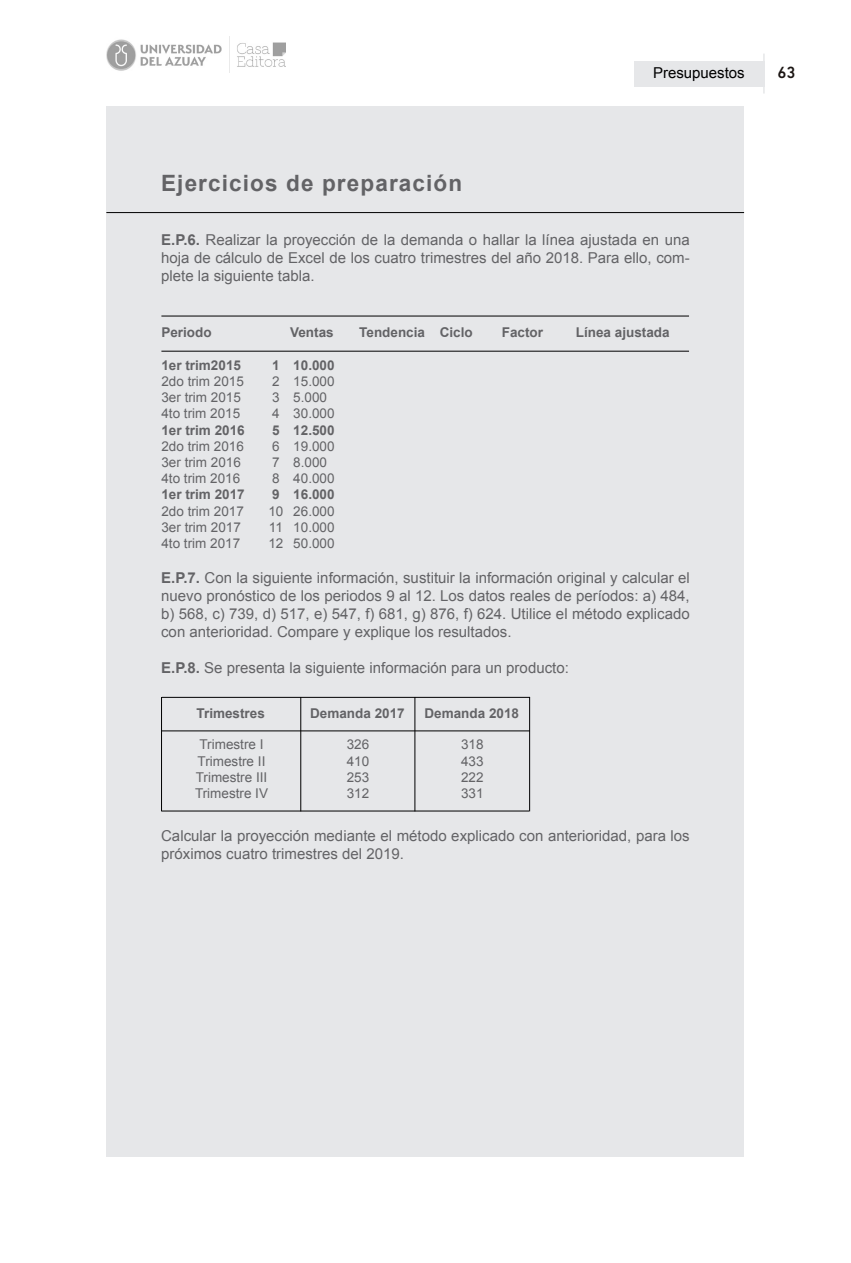
<style>
.page{position:relative;width:851px;height:1263px;background:#fff}
.page>*{position:absolute;margin:0;border:0;box-sizing:border-box;transform-origin:0 0}
.t1{font:700 22.5px "Arial";letter-spacing:.05em;color:#636366}
.t2{font:500 16.5px "DIN Next LT Pro";color:#1b1513}
.t3{font:15px/18px "Arial";color:#636366;text-align:justify}
.t4{font:15px "Arial";color:#000}
.t5{font:13.5px "Arial";color:#636366}
.t6{font:700 13.5px "Arial";color:#636366}
.s1{font-weight:700}
</style>
<div class="page">
<div style="left:634px;top:61px;width:130px;height:25px;background:#e6e7e9"></div>
<img style="left:106px;top:36px;width:179px;height:36px">
<hr style="left:763px;top:54px;width:1px;height:40px;background:#e6e7e9">
<div style="left:106px;top:106px;width:637px;height:1051px;background:#e6e7e9"></div>
<hr style="left:106px;top:212px;width:638px;height:1px;background:#000">
<hr style="left:161px;top:316px;width:528px;height:1px;background:#000">
<hr style="left:161px;top:351px;width:528px;height:1px;background:#000">
<hr style="left:162px;top:697px;width:368px;height:1px;background:#000">
<hr style="left:162px;top:730px;width:368px;height:1px;background:#000">
<hr style="left:161px;top:697px;width:1px;height:114px;background:#000">
<hr style="left:300px;top:697px;width:1px;height:114px;background:#000">
<hr style="left:414px;top:697px;width:1px;height:114px;background:#000">
<hr style="left:529px;top:697px;width:1px;height:114px;background:#000">
<hr style="left:162px;top:811px;width:367px;height:1px;background:#000">
<p class="t4" style="left:653px;top:63px;width:93px">Presupuestos</p>
<p class="t2" style="left:777px;top:63px;width:20px">63</p>
<p class="t1" style="left:161px;top:168px;width:302px">Ejercicios de preparación</p>
<p class="t3" style="left:161px;top:231px;width:530px"><span class="s1">E.P.6.</span> Realizar la proyección de la demanda o hallar la línea ajustada en una hoja de cálculo de Excel de los cuatro trimestres del año 2018. Para ello, com&shy;plete la siguiente tabla.</p>
<p class="t6" style="left:161px;top:323px;width:52px">Periodo</p>
<p class="t6" style="left:290px;top:323px;width:45px">Ventas</p>
<p class="t6" style="left:359px;top:323px;width:67px">Tendencia</p>
<p class="t6" style="left:439px;top:323px;width:35px">Ciclo</p>
<p class="t6" style="left:501px;top:323px;width:43px">Factor</p>
<p class="t6" style="left:575px;top:323px;width:95px">Línea ajustada</p>
<p class="t6" style="left:161px;top:356px;width:81px">1er trim2015</p>
<p class="t5" style="left:161px;top:372px;width:84px">2do trim 2015</p>
<p class="t5" style="left:161px;top:389px;width:81px">3er trim 2015</p>
<p class="t5" style="left:161px;top:405px;width:80px">4to trim 2015</p>
<p class="t6" style="left:161px;top:421px;width:85px">1er trim 2016</p>
<p class="t5" style="left:161px;top:437px;width:84px">2do trim 2016</p>
<p class="t5" style="left:161px;top:453px;width:81px">3er trim 2016</p>
<p class="t5" style="left:161px;top:470px;width:80px">4to trim 2016</p>
<p class="t6" style="left:161px;top:486px;width:85px">1er trim 2017</p>
<p class="t5" style="left:161px;top:502px;width:84px">2do trim 2017</p>
<p class="t5" style="left:161px;top:518px;width:81px">3er trim 2017</p>
<p class="t5" style="left:161px;top:534px;width:80px">4to trim 2017</p>
<p class="t6" style="left:272px;top:356px;width:9px">1</p>
<p class="t5" style="left:272px;top:372px;width:9px">2</p>
<p class="t5" style="left:272px;top:389px;width:9px">3</p>
<p class="t5" style="left:272px;top:405px;width:9px">4</p>
<p class="t6" style="left:272px;top:421px;width:9px">5</p>
<p class="t5" style="left:272px;top:437px;width:9px">6</p>
<p class="t5" style="left:272px;top:453px;width:9px">7</p>
<p class="t5" style="left:272px;top:470px;width:9px">8</p>
<p class="t6" style="left:272px;top:486px;width:9px">9</p>
<p class="t5" style="left:268px;top:502px;width:17px">10</p>
<p class="t5" style="left:269px;top:518px;width:16px">11</p>
<p class="t5" style="left:268px;top:534px;width:17px">12</p>
<p class="t6" style="left:293px;top:356px;width:43px">10.000</p>
<p class="t5" style="left:293px;top:372px;width:43px">15.000</p>
<p class="t5" style="left:293px;top:389px;width:35px">5.000</p>
<p class="t5" style="left:293px;top:405px;width:43px">30.000</p>
<p class="t6" style="left:293px;top:421px;width:43px">12.500</p>
<p class="t5" style="left:293px;top:437px;width:43px">19.000</p>
<p class="t5" style="left:293px;top:453px;width:35px">8.000</p>
<p class="t5" style="left:293px;top:470px;width:43px">40.000</p>
<p class="t6" style="left:293px;top:486px;width:43px">16.000</p>
<p class="t5" style="left:293px;top:502px;width:43px">26.000</p>
<p class="t5" style="left:293px;top:518px;width:43px">10.000</p>
<p class="t5" style="left:293px;top:534px;width:43px">50.000</p>
<p class="t3" style="left:161px;top:569px;width:530px"><span class="s1">E.P.7.</span> Con la siguiente información, sustituir la información original y calcular el nuevo pronóstico de los periodos 9 al 12. Los datos reales de períodos: a) 484, b) 568, c) 739, d) 517, e) 547, f) 681, g) 876, f) 624. Utilice el método explicado con anterioridad. Compare y explique los resultados.</p>
<p class="t3" style="left:161px;top:659px;width:409px"><span class="s1">E.P.8.</span> Se presenta la siguiente información para un producto:</p>
<p class="t6" style="left:196px;top:705px;width:70px">Trimestres</p>
<p class="t6" style="left:310px;top:705px;width:96px">Demanda 2017</p>
<p class="t6" style="left:424px;top:705px;width:96px">Demanda 2018</p>
<p class="t5" style="left:199px;top:736px;width:65px">Trimestre I</p>
<p class="t5" style="left:197px;top:752px;width:69px">Trimestre II</p>
<p class="t5" style="left:196px;top:768px;width:73px">Trimestre III</p>
<p class="t5" style="left:195px;top:784px;width:75px">Trimestre IV</p>
<p class="t5" style="left:347px;top:736px;width:24px">326</p>
<p class="t5" style="left:347px;top:752px;width:24px">410</p>
<p class="t5" style="left:347px;top:768px;width:24px">253</p>
<p class="t5" style="left:347px;top:784px;width:24px">312</p>
<p class="t5" style="left:461px;top:736px;width:24px">318</p>
<p class="t5" style="left:461px;top:752px;width:24px">433</p>
<p class="t5" style="left:461px;top:768px;width:24px">222</p>
<p class="t5" style="left:461px;top:784px;width:24px">331</p>
<p class="t3" style="left:161px;top:827px;width:530px">Calcular la proyección mediante el método explicado con anterioridad, para los próximos cuatro trimestres del 2019.</p>
</div>
